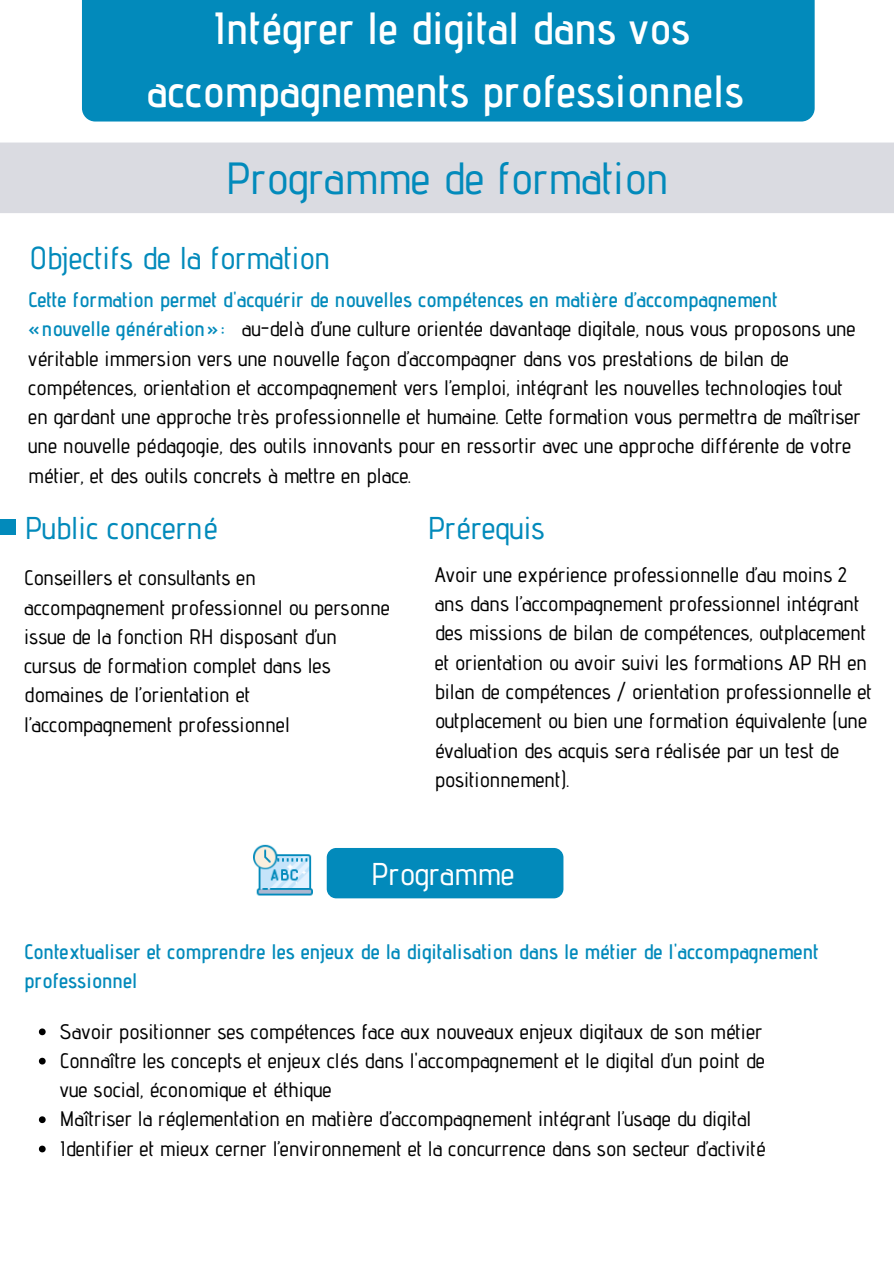
<style>
.page{position:relative;width:894px;height:1264px;background:#fff}
.page>*{position:absolute;margin:0;border:0;box-sizing:border-box;transform-origin:0 0}
.t1{font:600 45px/63px "Advent Pro";color:#fff;text-align:center}
.t2{font:500 45px "Advent Pro";color:#028abb}
.t3{font:500 31.5px "Advent Pro";color:#028abb}
.t4{font:500 31.5px "Advent Pro";color:#fff}
.t5{font:500 21px/29.2px "Advent Pro";color:#000}
.t6{font:600 21px/29.2px "Advent Pro";color:#028abb}
.s1{font-weight:600;color:#028abb}
</style>
<div class="page">
<div style="left:82px;top:0;width:732px;height:121px;background:#028abb"></div>
<div style="left:0;top:142px;width:893px;height:71px;background:#dadbe1"></div>
<div style="left:0;top:519px;width:16px;height:16px;background:#028abb"></div>
<div style="left:326px;top:848px;width:237px;height:50px;background:#028abb;border-radius:9px"></div>
<img style="left:253px;top:844px;width:60px;height:52px">
<svg style="left:39px;top:1028px;width:7px;height:7px"></svg>
<svg style="left:39px;top:1057px;width:7px;height:7px"></svg>
<svg style="left:39px;top:1116px;width:7px;height:7px"></svg>
<svg style="left:39px;top:1145px;width:7px;height:7px"></svg>
<p class="t1" style="left:147px;top:-4px;width:598px">Intégrer le digital dans vos accompagnements professionnels</p>
<p class="t2" style="left:226px;top:151px;width:444px">Programme de formation</p>
<p class="t3" style="left:30px;top:238px;width:302px">Objectifs de la formation</p>
<p class="t5" style="left:28px;top:284px;width:833px"><span class="s1">Cette formation permet d'acquérir de nouvelles compétences en matière d’accompagnement<br>« nouvelle génération » :</span> au-delà d’une culture orientée davantage digitale, nous vous proposons une véritable immersion vers une nouvelle façon d’accompagner dans vos prestations de bilan de compétences, orientation et accompagnement vers l’emploi, intégrant les nouvelles technologies tout en gardant une approche très professionnelle et humaine. Cette formation vous permettra de maîtriser une nouvelle pédagogie, des outils innovants pour en ressortir avec une approche différente de votre métier, et des outils concrets à mettre en place.</p>
<p class="t3" style="left:25px;top:509px;width:194px">Public concerné</p>
<p class="t3" style="left:427px;top:509px;width:119px">Prérequis</p>
<p class="t5" style="left:24px;top:563px;width:367px">Conseillers et consultants en accompagnement professionnel ou personne issue de la fonction RH disposant d’un cursus de formation complet dans les domaines de l’orientation et l’accompagnement professionnel</p>
<p class="t5" style="left:434px;top:559px;width:438px">Avoir une expérience professionnelle d’au moins 2 ans dans l’accompagnement professionnel intégrant des missions de bilan de compétences, outplacement et orientation ou avoir suivi les formations AP RH en bilan de compétences / orientation professionnelle et outplacement ou bien une formation équivalente (une évaluation des acquis sera réalisée par un test de positionnement).</p>
<p class="t4" style="left:371px;top:854px;width:145px">Programme</p>
<p class="t6" style="left:24px;top:936px;width:795px">Contextualiser et comprendre les enjeux de la digitalisation dans le métier de l'accompagnement professionnel</p>
<p class="t5" style="left:60px;top:1016px;width:703px">Savoir positionner ses compétences face aux nouveaux enjeux digitaux de son métier</p>
<p class="t5" style="left:60px;top:1045px;width:706px">Connaître les concepts et enjeux clés dans l'accompagnement et le digital d’un point de vue social, économique et éthique</p>
<p class="t5" style="left:60px;top:1104px;width:692px">Maîtriser la réglementation en matière d’accompagnement intégrant l’usage du digital</p>
<p class="t5" style="left:60px;top:1133px;width:707px">Identifier et mieux cerner l’environnement et la concurrence dans son secteur d’activité</p>
</div>
